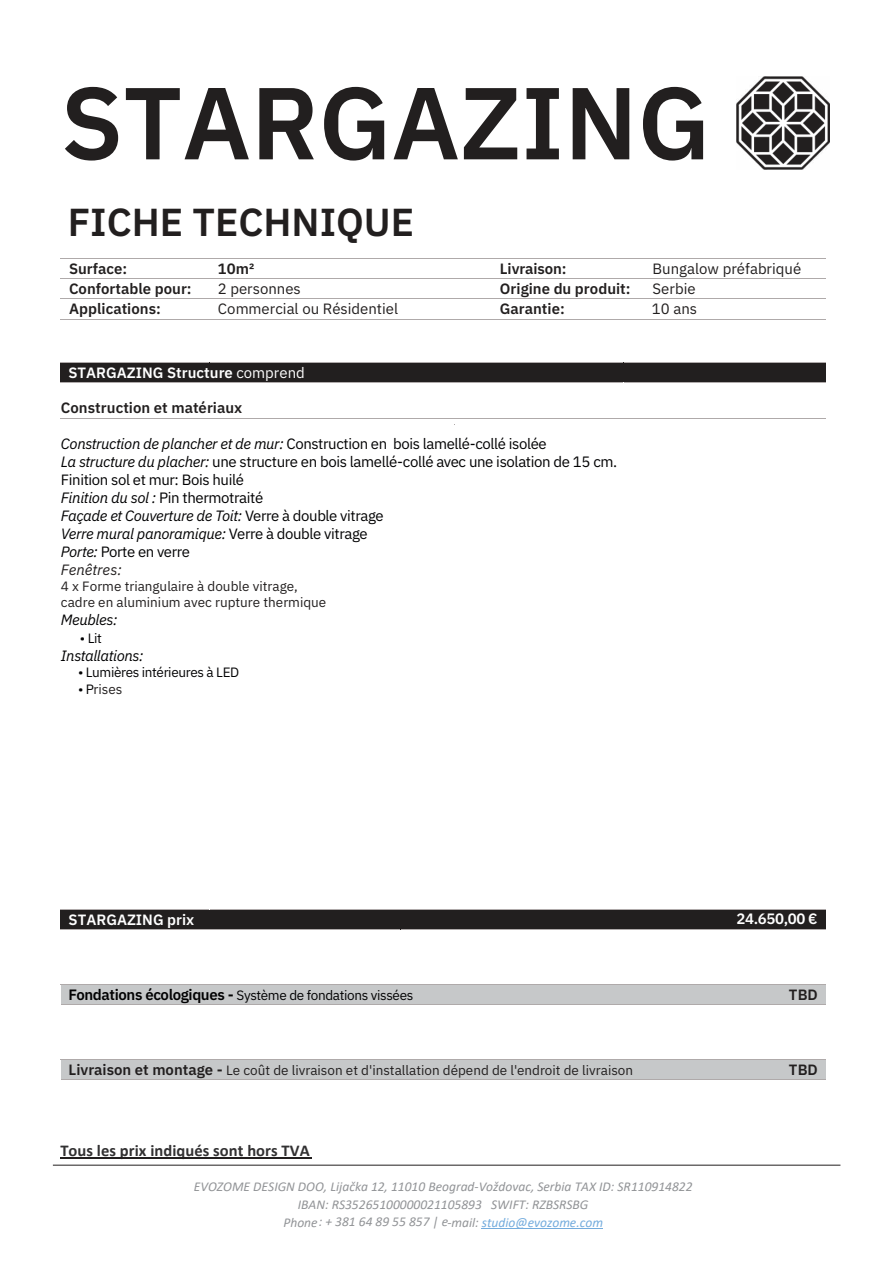
<style>
.page{position:relative;width:893px;height:1263px;background:#fff}
.page>*{position:absolute;margin:0;border:0;box-sizing:border-box;transform-origin:0 0}
.t1{font:600 102px "IBM Plex Sans";color:#221f1f}
.t2{font:600 39px "IBM Plex Sans";color:#221f1f}
.t3{font:700 16.5px "Calibri";letter-spacing:.005em;color:#323132}
.t4{font:600 15px "IBM Plex Sans";color:#221f1f}
.t5{font:15px "IBM Plex Sans";letter-spacing:-.025em;color:#020203}
.t6{font:15px "IBM Plex Sans";color:#221f1f}
.t7{font:600 15px "IBM Plex Sans";color:#fff}
.t8{font:italic 14.85px/17.9px "IBM Plex Sans";letter-spacing:-.025em;color:#020203}
.t9{font:14.85px "IBM Plex Sans";letter-spacing:-.025em;color:#020203}
.t10{font:italic 13.5px/17.9px "Calibri";color:#929497;text-align:center}
.t11{font:13.5px/16.2px "IBM Plex Sans";color:#221f1f}
.t12{font:13.5px "IBM Plex Sans";letter-spacing:-.025em;color:#020203}
.s1{font-weight:400}
.s2{font-style:italic}
.s3{font-style:normal}
.s4{color:#221f1f}
.s5{color:#020203}
.s6{font-weight:600;font-size:15px}
.s7{color:#74acdd}
</style>
<div class="page">
<hr style="left:60px;top:418px;width:766px;height:1px;background:#afaaaa">
<hr style="left:61px;top:258px;width:765px;height:1px;background:#afaaaa">
<hr style="left:61px;top:278px;width:765px;height:1px;background:#afaaaa">
<hr style="left:61px;top:298px;width:765px;height:1px;background:#afaaaa">
<hr style="left:61px;top:319px;width:765px;height:1px;background:#afaaaa">
<div style="left:68px;top:363px;width:758px;height:19px;background:#221f1f"></div>
<div style="left:60px;top:363px;width:340px;height:19px;background:#221f1f"></div>
<hr style="left:210px;top:362px;width:190px;height:1px;background:#afaaaa">
<hr style="left:60px;top:362px;width:149px;height:1px;background:#afaaaa">
<hr style="left:624px;top:362px;width:202px;height:1px;background:#afaaaa">
<hr style="left:401px;top:362px;width:222px;height:1px;background:#afaaaa">
<hr style="left:624px;top:382px;width:202px;height:1px;background:#afaaaa">
<hr style="left:401px;top:382px;width:222px;height:1px;background:#afaaaa">
<hr style="left:60px;top:382px;width:340px;height:1px;background:#afaaaa">
<div style="left:69px;top:910px;width:757px;height:19px;background:#221f1f"></div>
<div style="left:61px;top:910px;width:339px;height:19px;background:#221f1f"></div>
<hr style="left:210px;top:909px;width:190px;height:1px;background:#afaaaa">
<hr style="left:61px;top:909px;width:148px;height:1px;background:#afaaaa">
<hr style="left:624px;top:909px;width:202px;height:1px;background:#afaaaa">
<hr style="left:401px;top:909px;width:222px;height:1px;background:#afaaaa">
<hr style="left:624px;top:929px;width:202px;height:1px;background:#afaaaa">
<hr style="left:401px;top:929px;width:222px;height:1px;background:#afaaaa">
<hr style="left:61px;top:929px;width:339px;height:1px;background:#afaaaa">
<hr style="left:482px;top:1228px;width:121px;height:1px;background:#74acdd">
<hr style="left:53px;top:1165px;width:787px;height:1px;background:#221f1f">
<hr style="left:60px;top:1157px;width:252px;height:1px;background:#221f1f">
<div style="left:61px;top:1060px;width:563px;height:19px;background:#c6c8c9"></div>
<div style="left:624px;top:1060px;width:202px;height:19px;background:#c6c8c9"></div>
<hr style="left:61px;top:1059px;width:148px;height:1px;background:#afaaaa">
<hr style="left:210px;top:1059px;width:414px;height:1px;background:#afaaaa">
<hr style="left:624px;top:1059px;width:202px;height:1px;background:#afaaaa">
<hr style="left:61px;top:1079px;width:563px;height:1px;background:#afaaaa">
<hr style="left:624px;top:1079px;width:202px;height:1px;background:#afaaaa">
<img style="left:736px;top:76px;width:93px;height:94px">
<div style="left:61px;top:984px;width:563px;height:20px;background:#c6c8c9"></div>
<div style="left:624px;top:984px;width:202px;height:20px;background:#c6c8c9"></div>
<hr style="left:61px;top:984px;width:148px;height:1px;background:#afaaaa">
<hr style="left:210px;top:984px;width:414px;height:1px;background:#afaaaa">
<hr style="left:624px;top:984px;width:202px;height:1px;background:#afaaaa">
<hr style="left:61px;top:1004px;width:563px;height:1px;background:#afaaaa">
<hr style="left:624px;top:1004px;width:202px;height:1px;background:#afaaaa">
<h1 class="t1" style="left:61px;top:60px;width:651px">STARGAZING</h1>
<h2 class="t2" style="left:68px;top:198px;width:348px">FICHE TECHNIQUE</h2>
<p class="t4" style="left:69px;top:259px;width:60px">Surface:</p>
<p class="t4" style="left:218px;top:259px;width:38px">10m²</p>
<p class="t4" style="left:69px;top:280px;width:124px">Confortable pour:</p>
<p class="t6" style="left:218px;top:280px;width:85px">2 personnes</p>
<p class="t4" style="left:69px;top:300px;width:93px">Applications:</p>
<p class="t6" style="left:218px;top:300px;width:182px">Commercial ou Résidentiel</p>
<p class="t7" style="left:68px;top:363px;width:238px">STARGAZING Structure <span class="s1">comprend</span></p>
<p class="t4" style="left:500px;top:260px;width:68px">Livraison:</p>
<p class="t6" style="left:653px;top:260px;width:150px">Bungalow préfabriqué</p>
<p class="t4" style="left:500px;top:280px;width:132px">Origine du produit:</p>
<p class="t6" style="left:653px;top:280px;width:45px">Serbie</p>
<p class="t4" style="left:500px;top:300px;width:66px">Garantie:</p>
<p class="t6" style="left:652px;top:300px;width:47px">10 ans</p>
<p class="t4" style="left:61px;top:399px;width:183px">Construction et matériaux</p>
<p class="t9" style="left:61px;top:435px;width:487px"><span class="s2">Construction de plancher et de mur:</span> Construction en bois lamellé-collé isolée</p>
<p class="t5" style="left:61px;top:453px;width:558px"><span class="s2">La structure du placher:</span> une structure en bois lamellé-collé avec une isolation de 15 cm.</p>
<p class="t9" style="left:61px;top:471px;width:185px">Finition sol et mur: Bois huilé</p>
<p class="t5" style="left:61px;top:489px;width:204px"><span class="s2">Finition du sol :</span> Pin thermotraité</p>
<p class="t8" style="left:61px;top:508px;width:324px">Façade et Couverture de Toit: <span class="s3">Verre à double vitrage </span>Verre mural panoramique: <span class="s3">Verre à double vitrage </span>Porte: <span class="s3">Porte en verre<br></span><span class="s4">Fenêtres:</span></p>
<p class="t11" style="left:61px;top:578px;width:267px">4 x Forme triangulaire à double vitrage, cadre en aluminium avec rupture thermique</p>
<p class="t8" style="left:61px;top:612px;width:58px">Meubles:</p>
<p class="t12" style="left:80px;top:630px;width:24px">• Lit</p>
<p class="t8" style="left:61px;top:648px;width:84px">Installations:</p>
<p class="t12" style="left:78px;top:664px;width:163px">• Lumières intérieures à LED</p>
<p class="t11" style="left:78px;top:680px;width:46px"><span class="s5">• P</span>rises</p>
<p class="t7" style="left:69px;top:911px;width:127px">STARGAZING prix</p>
<p class="t7" style="left:736px;top:910px;width:83px">24.650,00 €</p>
<p class="t12" style="left:69px;top:987px;width:346px"><span class="s6">Fondations écologiques -</span> Système de fondations vissées</p>
<p class="t4" style="left:789px;top:985px;width:30px">TBD</p>
<p class="t11" style="left:69px;top:1062px;width:566px"><span class="s6">Livraison et montage -</span> Le coût de livraison et d'installation dépend de l'endroit de livraison</p>
<p class="t4" style="left:789px;top:1061px;width:30px">TBD</p>
<p class="t3" style="left:60px;top:1144px;width:251px">Tous les prix indiquÈs sont hors TVA</p>
<p class="t10" style="left:194px;top:1179px;width:500px">EVOZOME DESIGN DOO, Lijačka 12, 11010 Beograd-Voždovac, Serbia TAX ID: SR110914822<br>IBAN: RS35265100000021105893 SWIFT: RZBSRSBG</p>
<p class="t10" style="left:283px;top:1214px;width:321px">Phone: + 381 64 89 55 857 | e-mail: <span class="s7">studio@evozome.com</span></p>
</div>
